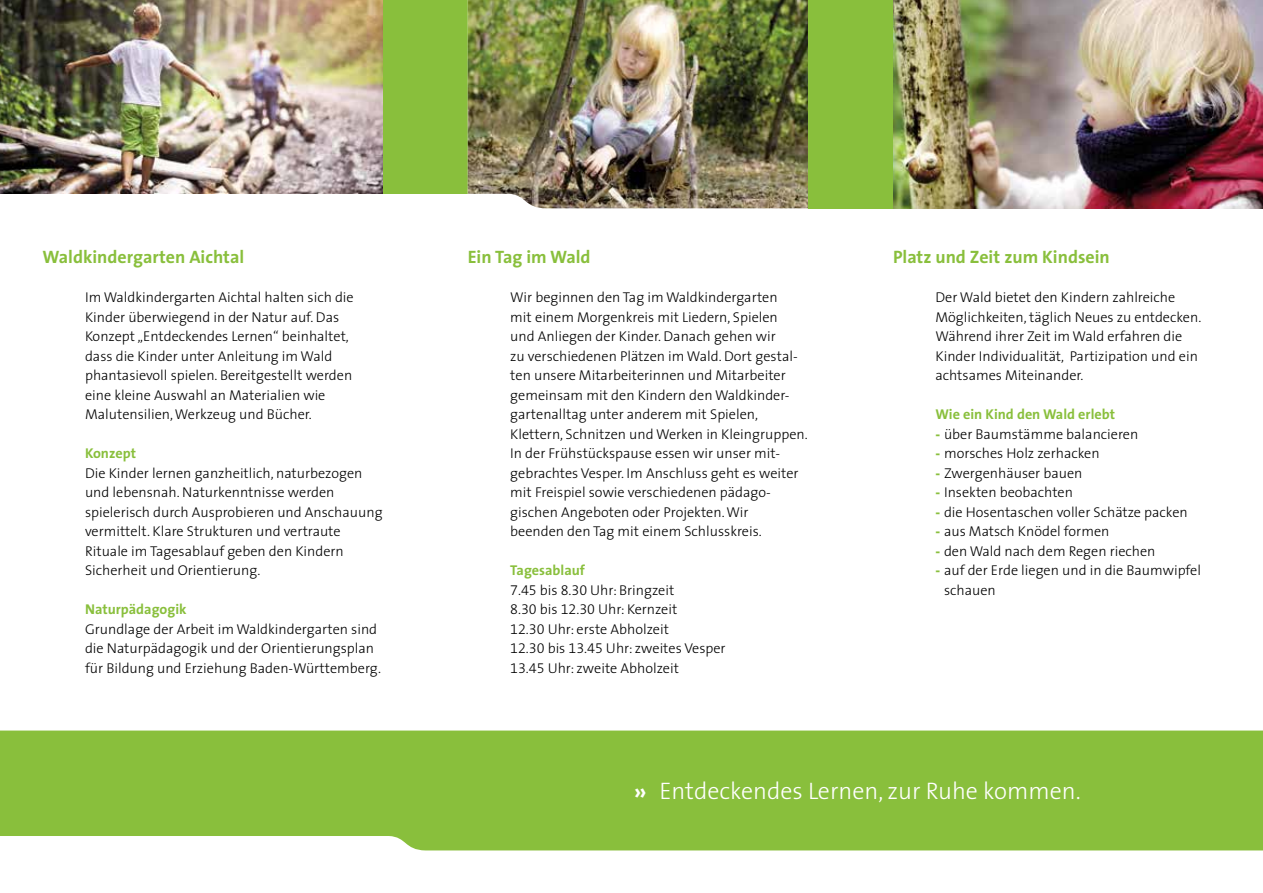
<style>
.page{position:relative;width:1263px;height:893px;background:#fff}
.page>*{position:absolute;margin:0;border:0;box-sizing:border-box;transform-origin:0 0}
.t1{font:300 24px "The Sans";color:#fff}
.t2{font:700 18px "The Sans";color:#89bf3c}
.t3{font:300 14.25px/19.5px "The Sans";color:#000}
.t4{font:700 14.25px "The Sans";color:#89bf3c}
.s1{font-weight:800;color:#89bf3c}
.s2{font-weight:700;color:#89bf3c}
.s3{font-family:"The Sans Light Expert";font-weight:400}
.s4{font-weight:700}
</style>
<div class="page">
<div style="left:808px;top:0;width:85px;height:208px;background:#89bf3c"></div>
<div style="left:383px;top:0;width:85px;height:194px;background:#89bf3c"></div>
<div style="left:0;top:730px;width:1263px;height:120px;background:#89bf3c"></div>
<img style="left:468px;top:0;width:340px;height:208px">
<img style="left:0;top:0;width:383px;height:194px">
<img style="left:893px;top:0;width:370px;height:208px">
<p class="t2" style="left:43px;top:246px;width:203px">Waldkindergarten Aichtal</p>
<p class="t2" style="left:468px;top:246px;width:124px">Ein Tag im Wald</p>
<p class="t2" style="left:893px;top:246px;width:218px">Platz und Zeit zum Kindsein</p>
<p class="t3" style="left:85px;top:288px;width:270px">Im Waldkindergarten Aichtal halten sich die Kinder überwiegend in der Natur auf. Das Konzept „Entdeckendes Lernen“ beinhaltet, dass die Kinder unter Anleitung im Wald phantasievoll spielen. Bereitgestellt werden eine kleine Auswahl an Materialien wie Malutensilien, Werkzeug und Bücher.</p>
<p class="t4" style="left:85px;top:444px;width:52px">Konzept</p>
<p class="t3" style="left:85px;top:463px;width:299px">Die Kinder lernen ganzheitlich, naturbezogen und lebensnah. Naturkenntnisse werden spielerisch durch Ausprobieren und Anschauung vermittelt. Klare Strukturen und vertraute Rituale im Tagesablauf geben den Kindern Sicherheit und Orientierung.</p>
<p class="t4" style="left:85px;top:600px;width:103px">Naturpädagogik</p>
<p class="t3" style="left:85px;top:619px;width:298px">Grundlage der Arbeit im Waldkindergarten sind die Naturpädagogik und der Orientierungsplan für Bildung und Erziehung Baden-Württemberg.</p>
<p class="t3" style="left:935px;top:288px;width:267px">Der Wald bietet den Kindern zahlreiche Möglichkeiten, täglich Neues zu entdecken.<br>Während ihrer Zeit im Wald erfahren die Kinder Individualität, Partizipation und ein achtsames Miteinander.</p>
<p class="t4" style="left:935px;top:405px;width:181px">Wie ein Kind den Wald erlebt</p>
<p class="t3" style="left:935px;top:424px;width:204px"><span class="s1">-</span> über Baumstämme balancieren</p>
<p class="t3" style="left:935px;top:444px;width:166px"><span class="s1">-</span> morsches Holz zerhacken</p>
<p class="t3" style="left:935px;top:463px;width:148px"><span class="s1">-</span> Zwergenhäuser bauen</p>
<p class="t3" style="left:935px;top:483px;width:139px"><span class="s1">-</span> Insekten beobachten</p>
<p class="t3" style="left:935px;top:502px;width:254px"><span class="s1">-</span> die Hosentaschen voller Schätze packen</p>
<p class="t3" style="left:935px;top:522px;width:175px"><span class="s1">-</span> aus Matsch Knödel formen</p>
<p class="t3" style="left:935px;top:541px;width:222px"><span class="s1">-</span> den Wald nach dem Regen riechen</p>
<p class="t3" style="left:944px;top:561px;width:258px;text-indent:-9px"><span class="s1">-</span> auf der Erde liegen und in die Baumwipfel schauen</p>
<p class="t3" style="left:510px;top:288px;width:299px">Wir beginnen den Tag im Waldkindergarten<br>mit einem Morgenkreis mit Liedern, Spielen<br>und Anliegen der Kinder. Danach gehen wir<br>zu verschiedenen Plätzen im Wald. Dort gestal&shy;ten unsere Mitarbeiterinnen und Mitarbeiter gemeinsam mit den Kindern den Waldkinder&shy;gartenalltag unter anderem mit Spielen, Klettern, Schnitzen und Werken in Kleingruppen.<br>In der Frühstückspause essen wir unser mit&shy;gebrachtes Vesper. Im Anschluss geht es weiter mit Freispiel sowie verschiedenen pädago&shy;gischen Angeboten oder Projekten. Wir<br>beenden den Tag mit einem Schlusskreis.</p>
<p class="t3" style="left:510px;top:561px;width:217px"><span class="s2">Tagesablauf<br></span><span class="s3">7.45</span> bis <span class="s3">8.30</span> Uhr: Bringzeit<br><span class="s3">8.30</span> bis <span class="s3">12.30</span> Uhr: Kernzeit<br><span class="s3">12.30</span> Uhr: erste Abholzeit<br><span class="s3">12.30</span> bis <span class="s3">13.45</span> Uhr: zweites Vesper<br><span class="s3">13.45</span> Uhr: zweite Abholzeit</p>
<h1 class="t1" style="left:634px;top:775px;width:448px"><span class="s4">»</span> Entdeckendes Lernen, zur Ruhe kommen.</h1>
</div>
